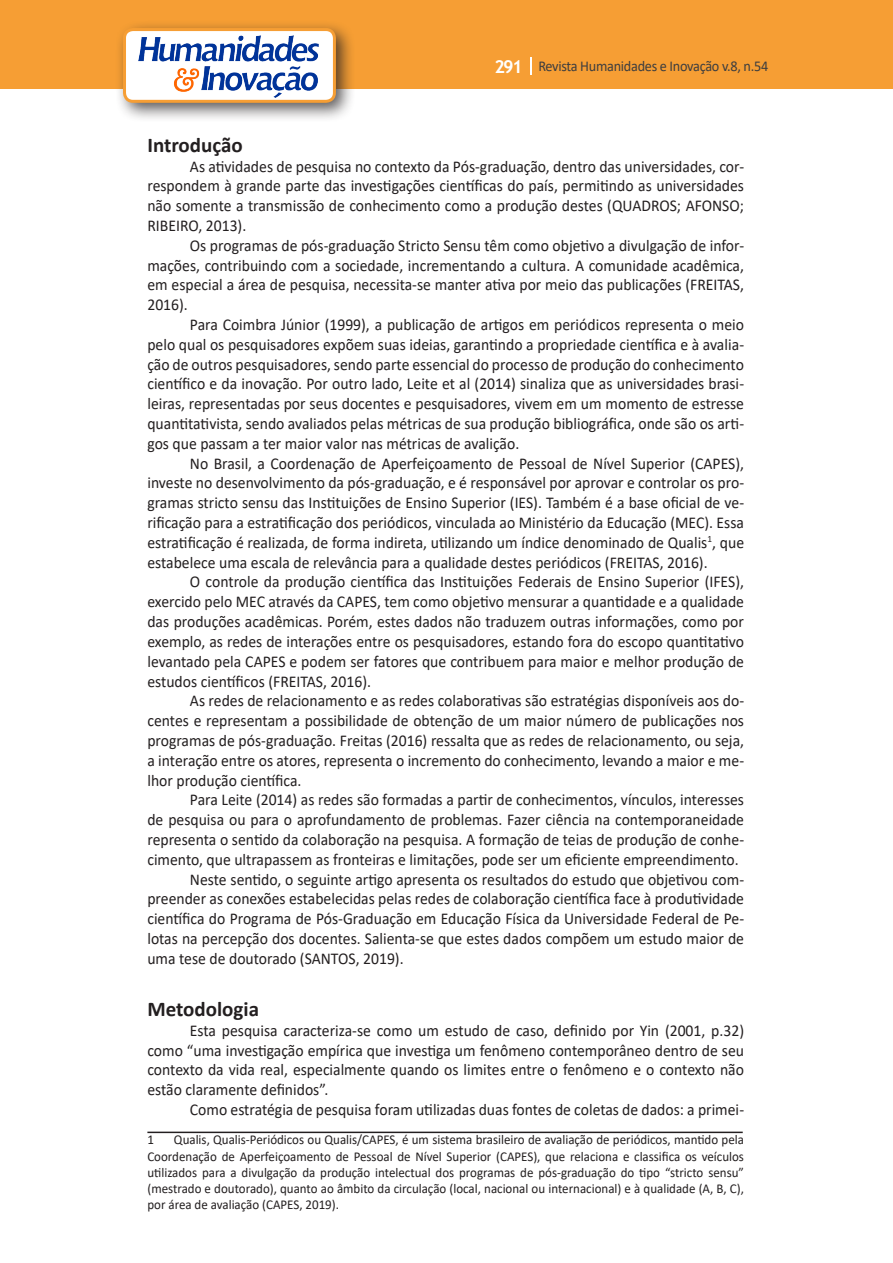
<style>
.page{position:relative;width:893px;height:1263px;background:#fff}
.page>*{position:absolute;margin:0;border:0;box-sizing:border-box;transform-origin:0 0}
.Titulo_2{font:700 21px "Calibri";color:#231f20}
.Texto{font:16.5px/19.8px "Calibri";color:#231f20;text-align:justify;scale:.95 1}
.t1{font:15px "Calibri";letter-spacing:-.02em;color:#3e3e3f;scale:.95 1}
.Rodapé{font:13.5px/16.2px "Calibri";color:#231f20;text-align:justify;scale:.96 1}
.s1{font-family:"Trebuchet MS";font-weight:700;font-size:18px;color:#fff}
</style>
<div class="page">
<div style="left:0;top:0;width:893px;height:88px;background:#f69e34"></div>
<svg style="left:530px;top:57px;width:2px;height:18px"></svg>
<div style="left:115px;top:20px;width:241px;height:103px;background:#231f20;opacity:.75"></div>
<div style="left:125px;top:30px;width:209px;height:71px;background:#fff;border-radius:9px"></div>
<img style="left:138px;top:35px;width:181px;height:62px">
<div style="left:123px;top:28px;width:213px;height:75px;border:3px solid #f69e34;border-radius:9px"></div>
<hr style="left:147px;top:1131px;width:596px;height:2px;background:#231f20">
<p class="t1" style="left:495px;top:56px;width:290px"><span class="s1">291</span> Revista Humanidades e Inovação v.8, n.54</p>
<p class="Titulo_2" style="left:147px;top:130px;width:97px">Introdução</p>
<p class="Texto" style="left:147px;top:156px;width:630px;text-indent:43px">As atividades de pesquisa no contexto da Pós-graduação, dentro das universidades, cor&shy;respondem à grande parte das investigações científicas do país, permitindo as universidades não somente a transmissão de conhecimento como a produção destes (QUADROS; AFONSO; RIBEIRO, 2013).</p>
<p class="Texto" style="left:147px;top:235px;width:630px;text-indent:43px">Os programas de pós-graduação Stricto Sensu têm como objetivo a divulgação de infor&shy;mações, contribuindo com a sociedade, incrementando a cultura. A comunidade acadêmica, em especial a área de pesquisa, necessita-se manter ativa por meio das publicações (FREITAS, 2016).</p>
<p class="Texto" style="left:147px;top:314px;width:630px;text-indent:43px">Para Coimbra Júnior (1999), a publicação de artigos em periódicos representa o meio pelo qual os pesquisadores expõem suas ideias, garantindo a propriedade científica e à avalia&shy;ção de outros pesquisadores, sendo parte essencial do processo de produção do conhecimento científico e da inovação. Por outro lado, Leite et al (2014) sinaliza que as universidades brasi&shy;leiras, representadas por seus docentes e pesquisadores, vivem em um momento de estresse quantitativista, sendo avaliados pelas métricas de sua produção bibliográfica, onde são os arti&shy;gos que passam a ter maior valor nas métricas de avalição.</p>
<p class="Texto" style="left:147px;top:453px;width:630px;text-indent:43px">No Brasil, a Coordenação de Aperfeiçoamento de Pessoal de Nível Superior (CAPES), investe no desenvolvimento da pós-graduação, e é responsável por aprovar e controlar os pro&shy;gramas stricto sensu das Instituições de Ensino Superior (IES). Também é a base oficial de ve&shy;rificação para a estratificação dos periódicos, vinculada ao Ministério da Educação (MEC). Essa estratificação é realizada, de forma indireta, utilizando um índice denominado de Qualis<sup>1</sup>, que estabelece uma escala de relevância para a qualidade destes periódicos (FREITAS, 2016).</p>
<p class="Texto" style="left:147px;top:572px;width:630px;text-indent:43px">O controle da produção científica das Instituições Federais de Ensino Superior (IFES), exercido pelo MEC através da CAPES, tem como objetivo mensurar a quantidade e a qualidade das produções acadêmicas. Porém, estes dados não traduzem outras informações, como por exemplo, as redes de interações entre os pesquisadores, estando fora do escopo quantitativo levantado pela CAPES e podem ser fatores que contribuem para maior e melhor produção de estudos científicos (FREITAS, 2016).</p>
<p class="Texto" style="left:147px;top:690px;width:630px;text-indent:43px">As redes de relacionamento e as redes colaborativas são estratégias disponíveis aos do&shy;centes e representam a possibilidade de obtenção de um maior número de publicações nos programas de pós-graduação. Freitas (2016) ressalta que as redes de relacionamento, ou seja, a interação entre os atores, representa o incremento do conhecimento, levando a maior e me&shy;lhor produção científica.</p>
<p class="Texto" style="left:147px;top:789px;width:630px;text-indent:43px">Para Leite (2014) as redes são formadas a partir de conhecimentos, vínculos, interesses de pesquisa ou para o aprofundamento de problemas. Fazer ciência na contemporaneidade representa o sentido da colaboração na pesquisa. A formação de teias de produção de conhe&shy;cimento, que ultrapassem as fronteiras e limitações, pode ser um eficiente empreendimento.</p>
<p class="Texto" style="left:147px;top:869px;width:630px;text-indent:43px">Neste sentido, o seguinte artigo apresenta os resultados do estudo que objetivou com&shy;preender as conexões estabelecidas pelas redes de colaboração científica face à produtividade científica do Programa de Pós-Graduação em Educação Física da Universidade Federal de Pe&shy;lotas na percepção dos docentes. Salienta-se que estes dados compõem um estudo maior de uma tese de doutorado (SANTOS, 2019).</p>
<p class="Titulo_2" style="left:147px;top:994px;width:113px">Metodologia</p>
<p class="Texto" style="left:147px;top:1020px;width:630px;text-indent:43px">Esta pesquisa caracteriza-se como um estudo de caso, definido por Yin (2001, p.32) como “uma investigação empírica que investiga um fenômeno contemporâneo dentro de seu contexto da vida real, especialmente quando os limites entre o fenômeno e o contexto não estão claramente definidos”.</p>
<p class="Texto" style="left:190px;top:1099px;width:585px">Como estratégia de pesquisa foram utilizadas duas fontes de coletas de dados: a primei-</p>
<p class="Rodapé" style="left:147px;top:1131px;width:8px">1</p>
<p class="Rodapé" style="left:147px;top:1131px;width:623px;text-indent:27px">Qualis, Qualis-Periódicos ou Qualis/CAPES, é um sistema brasileiro de avaliação de periódicos, mantido pela Coordenação de Aperfeiçoamento de Pessoal de Nível Superior (CAPES), que relaciona e classifica os veículos utilizados para a divulgação da produção intelectual dos programas de pós-graduação do tipo “stricto sensu” (mestrado e doutorado), quanto ao âmbito da circulação (local, nacional ou internacional) e à qualidade (A, B, C), por área de avaliação (CAPES, 2019).</p>
</div>
